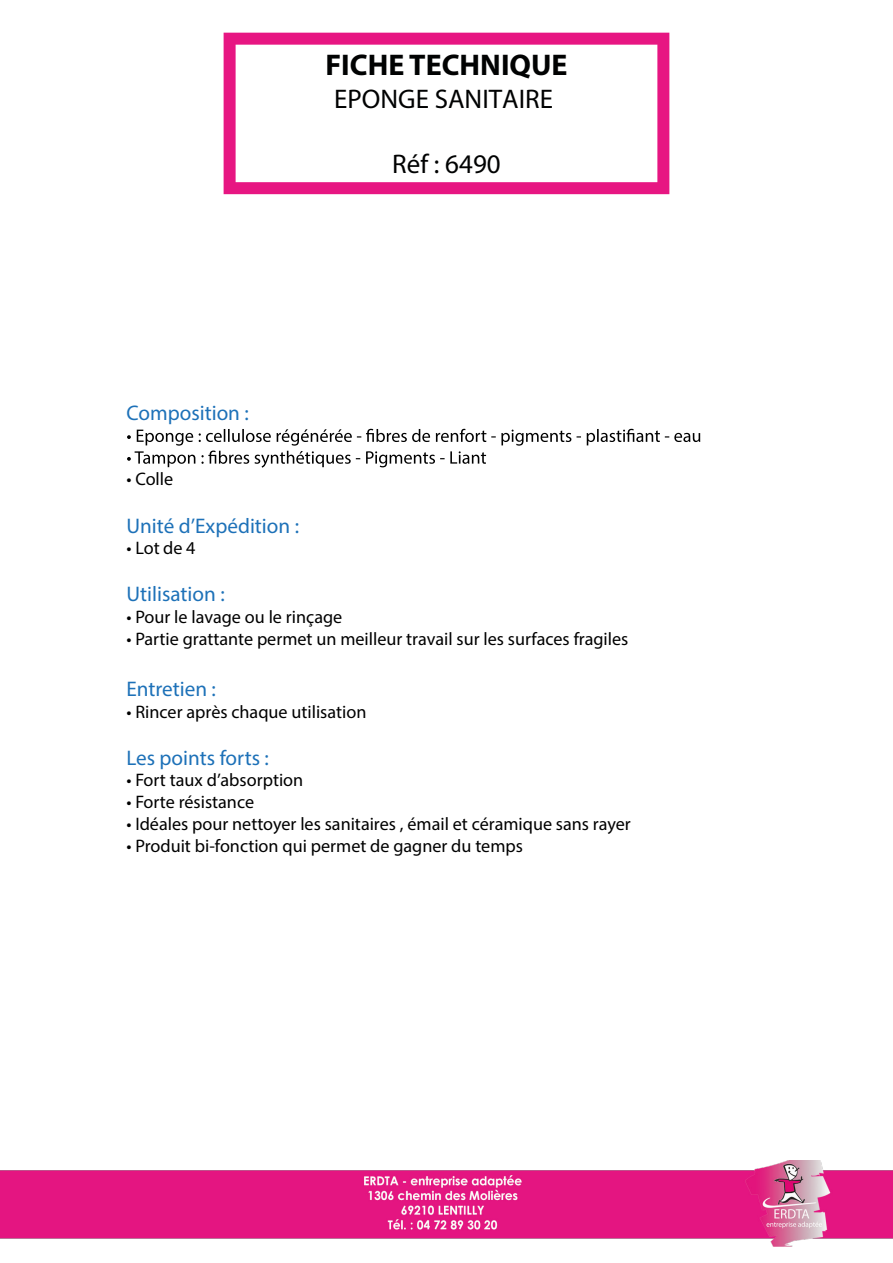
<style>
.page{position:relative;width:893px;height:1263px;background:#fff}
.page>*{position:absolute;margin:0;border:0;box-sizing:border-box;transform-origin:0 0}
.t1{font:700 30px "Myriad Pro";color:#010202}
.t2{font:27px "Myriad Pro";color:#010202}
.t3{font:21.15px "Myriad Pro";color:#1d71b8}
.t4{font:18.15px "Myriad Pro";color:#000}
</style>
<div class="page">
<img style="left:0;top:1161px;width:893px;height:85px">
<svg style="left:224px;top:33px;width:445px;height:161px"></svg>
<svg style="left:127px;top:429px;width:573px;height:39px"></svg>
<h1 class="t1" style="left:325px;top:46px;width:244px">FICHE TECHNIQUE</h1>
<h2 class="t2" style="left:334px;top:82px;width:220px">EPONGE SANITAIRE</h2>
<p class="t3" style="left:126px;top:400px;width:124px">Composition :</p>
<h2 class="t2" style="left:392px;top:147px;width:110px">Réf : 6490</h2>
<p class="t4" style="left:126px;top:468px;width:48px">• Colle</p>
<p class="t3" style="left:126px;top:512px;width:174px">Unité d’Expédition :</p>
<p class="t4" style="left:126px;top:537px;width:71px">• Lot de 4</p>
<p class="t3" style="left:126px;top:581px;width:100px">Utilisation :</p>
<p class="t4" style="left:126px;top:606px;width:217px">• Pour le lavage ou le rinçage</p>
<p class="t4" style="left:126px;top:628px;width:503px">• Partie grattante permet un meilleur travail sur les surfaces fragiles</p>
<p class="t3" style="left:126px;top:676px;width:91px">Entretien :</p>
<p class="t4" style="left:126px;top:700px;width:242px">• Rincer après chaque utilisation</p>
<p class="t3" style="left:126px;top:745px;width:144px">Les points forts :</p>
<p class="t4" style="left:126px;top:769px;width:178px">• Fort taux d’absorption</p>
<p class="t4" style="left:126px;top:791px;width:129px">• Forte résistance</p>
<p class="t4" style="left:126px;top:813px;width:506px">• Idéales pour nettoyer les sanitaires , émail et céramique sans rayer</p>
<p class="t4" style="left:126px;top:834px;width:398px">• Produit bi-fonction qui permet de gagner du temps</p>
</div>
